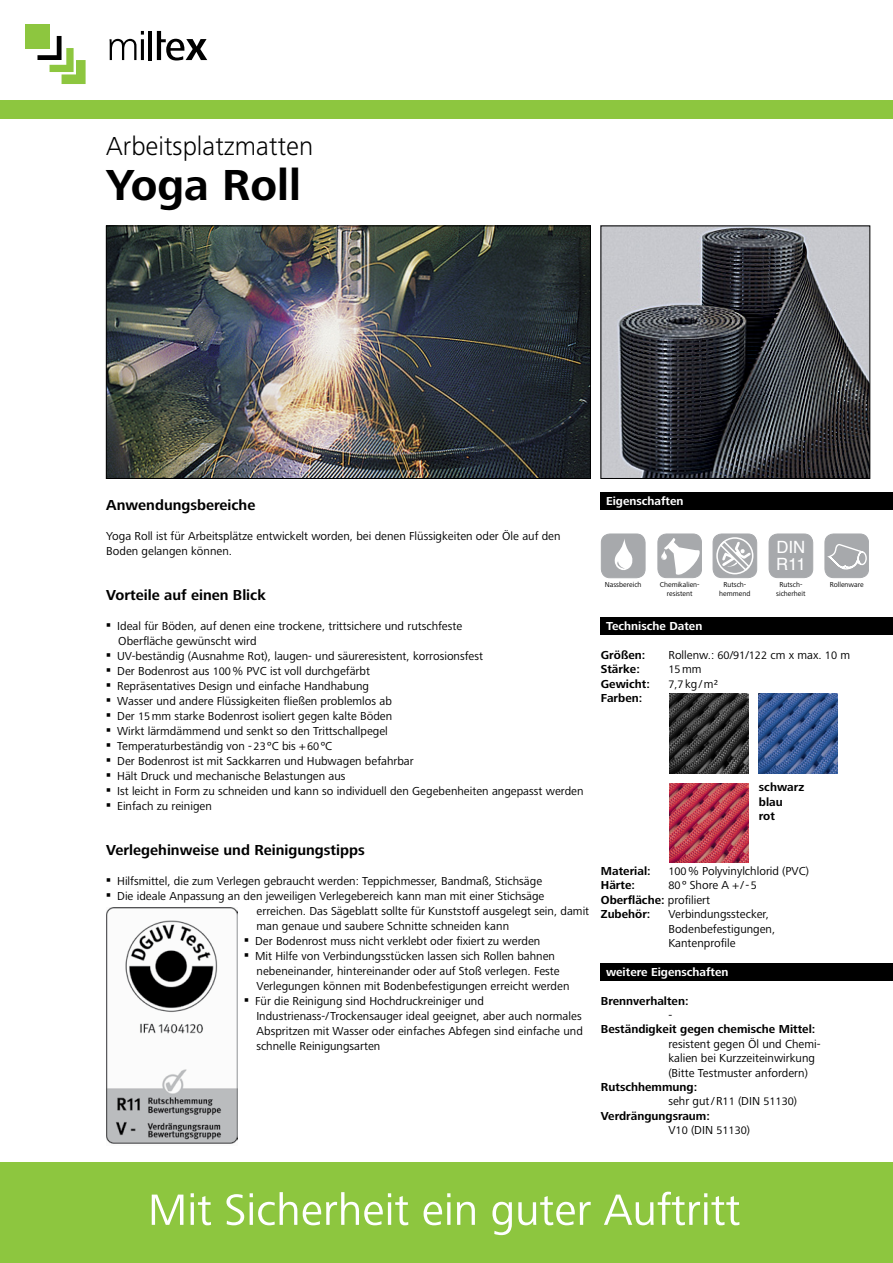
<style>
.page{position:relative;width:893px;height:1263px;background:#fff}
.page>*{position:absolute;margin:0;border:0;box-sizing:border-box;transform-origin:0 0}
.t1{font:700 45px "Frutiger Next LT";color:#000}
.t2{font:300 27px "Frutiger Next LT";color:#000}
.t3{font:16.95px/17px "Helvetica";color:#fff}
.t4{font:700 15px "Frutiger Next LT";color:#000}
.t5{font:12px/15px "Frutiger Next LT";color:#000}
.t6{font:700 12px/14.4px "Frutiger Next LT";color:#000}
.t7{font:700 12px "Frutiger Next LT";color:#fff}
.t8{font:11.25px "Frutiger Next LT";color:#000}
.t9{font:7.35px/8.9px "Frutiger Next LT";color:#000;text-align:center}
.s1{font-family:"Minion Pro"}
.s2{font-size:11.25px}
.s3{font-size:12px}
.s4{font-weight:700}
</style>
<div class="page">
<div style="left:0;top:1162px;width:893px;height:101px;background:#8dc63f"></div>
<div style="left:0;top:100px;width:893px;height:19px;background:#8dc63f"></div>
<svg style="left:109px;top:31px;width:35px;height:29px"></svg>
<hr style="left:141px;top:39px;width:3px;height:21px;background:#000">
<hr style="left:149px;top:31px;width:3px;height:29px;background:#000">
<svg style="left:157px;top:31px;width:50px;height:30px"></svg>
<div style="left:26px;top:24px;width:24px;height:24px;background:#8dc63f"></div>
<svg style="left:37px;top:36px;width:49px;height:48px"></svg>
<svg style="left:152px;top:1192px;width:587px;height:43px"></svg>
<img style="left:108px;top:228px;width:481px;height:249px">
<div style="left:106px;top:226px;width:485px;height:253px;border:1px solid #000"></div>
<img style="left:602px;top:228px;width:266px;height:249px">
<div style="left:600px;top:226px;width:270px;height:253px;border:1px solid #000"></div>
<div style="left:601px;top:963px;width:292px;height:17px;background:#000"></div>
<div style="left:601px;top:617px;width:292px;height:18px;background:#000"></div>
<div style="left:601px;top:493px;width:292px;height:17px;background:#000"></div>
<img style="left:669px;top:694px;width:79px;height:79px">
<img style="left:669px;top:783px;width:79px;height:79px">
<img style="left:759px;top:694px;width:79px;height:79px">
<div style="left:769px;top:534px;width:44px;height:44px;background:#a7a9ac;border-radius:9px"></div>
<div style="left:769px;top:534px;width:44px;height:44px;border:1px solid #a7a9ac;border-radius:9px"></div>
<div style="left:825px;top:534px;width:44px;height:44px;background:#a7a9ac;border-radius:9px"></div>
<div style="left:824px;top:534px;width:45px;height:44px;border:1px solid #a7a9ac;border-radius:9px"></div>
<svg style="left:825px;top:541px;width:44px;height:32px"></svg>
<div style="left:713px;top:534px;width:44px;height:44px;background:#a7a9ac;border-radius:9px"></div>
<div style="left:713px;top:534px;width:44px;height:44px;border:1px solid #a7a9ac;border-radius:9px"></div>
<div style="left:716px;top:537px;width:37px;height:37px;border:2px solid #fff;border-radius:50%"></div>
<svg style="left:719px;top:539px;width:32px;height:33px"></svg>
<div style="left:601px;top:534px;width:44px;height:44px;background:#a7a9ac;border-radius:9px"></div>
<div style="left:601px;top:534px;width:44px;height:44px;border:1px solid #a7a9ac;border-radius:9px"></div>
<svg style="left:614px;top:539px;width:19px;height:31px"></svg>
<div style="left:658px;top:534px;width:43px;height:44px;background:#a7a9ac;border-radius:9px"></div>
<svg style="left:661px;top:538px;width:41px;height:40px"></svg>
<div style="left:657px;top:534px;width:45px;height:44px;border:1px solid #a7a9ac;border-radius:9px"></div>
<img style="left:106px;top:907px;width:131px;height:237px">
<h2 class="t2" style="left:106px;top:131px;width:208px">Arbeitsplatzmatten</h2>
<h1 class="t1" style="left:106px;top:160px;width:196px">Yoga Roll</h1>
<p class="t4" style="left:106px;top:496px;width:151px">Anwendungsbereiche</p>
<p class="t5" style="left:106px;top:528px;width:456px">Yoga Roll ist für Arbeitsplätze entwickelt worden, bei denen Flüssigkeiten oder Öle auf den<br>Boden gelangen können.</p>
<p class="t4" style="left:106px;top:586px;width:161px">Vorteile auf einen Blick</p>
<p class="t5" style="left:118px;top:618px;width:346px;text-indent:-12px"><span class="s1">■</span> Ideal für Böden, auf denen eine trockene, trittsichere und rutschfeste<br>Oberfläche gewünscht wird</p>
<p class="t5" style="left:106px;top:648px;width:378px"><span class="s1">■</span> UV-beständig (Ausnahme Rot), laugen- und säureresistent, korrosionsfest</p>
<p class="t5" style="left:106px;top:663px;width:265px"><span class="s1">■</span> Der Bodenrost aus <span class="s2">100</span>% PVC ist voll durchgefärbt</p>
<p class="t5" style="left:106px;top:678px;width:264px"><span class="s1">■</span> Repräsentatives Design und einfache Handhabung</p>
<p class="t5" style="left:106px;top:693px;width:287px"><span class="s1">■</span> Wasser und andere Flüssigkeiten fließen problemlos ab</p>
<p class="t5" style="left:106px;top:708px;width:287px"><span class="s1">■</span> Der <span class="s2">15</span>mm starke Bodenrost isoliert gegen kalte Böden</p>
<p class="t5" style="left:106px;top:723px;width:283px"><span class="s1">■</span> Wirkt lärmdämmend und senkt so den Trittschallpegel</p>
<p class="t5" style="left:106px;top:738px;width:227px"><span class="s1">■</span> Temperaturbeständig von -<span class="s2">23</span>ºC bis +<span class="s2">60</span>ºC</p>
<p class="t5" style="left:106px;top:753px;width:309px"><span class="s1">■</span> Der Bodenrost ist mit Sackkarren und Hubwagen befahrbar</p>
<p class="t5" style="left:106px;top:768px;width:241px"><span class="s1">■</span> Hält Druck und mechanische Belastungen aus</p>
<p class="t5" style="left:106px;top:783px;width:479px"><span class="s1">■</span> Ist leicht in Form zu schneiden und kann so individuell den Gegebenheiten angepasst werden</p>
<p class="t5" style="left:106px;top:798px;width:107px"><span class="s1">■</span> Einfach zu reinigen</p>
<p class="t4" style="left:106px;top:841px;width:260px">Verlegehinweise und Reinigungstipps</p>
<p class="t5" style="left:106px;top:873px;width:437px"><span class="s1">■</span> Hilfsmittel, die zum Verlegen gebraucht werden: Teppichmesser, Bandmaß, Stichsäge</p>
<p class="t5" style="left:257px;top:888px;width:334px;text-indent:-150px"><span class="s1">■</span> Die ideale Anpassung an den jeweiligen Verlegebereich kann man mit einer Stichsäge erreichen. Das Sägeblatt sollte für Kunststoff ausgelegt sein, damit man genaue und saubere Schnitte schneiden kann</p>
<p class="t5" style="left:244px;top:933px;width:298px"><span class="s1">■</span> Der Bodenrost muss nicht verklebt oder fixiert zu werden</p>
<p class="t5" style="left:257px;top:948px;width:314px;text-indent:-12px"><span class="s1">■</span> Mit Hilfe von Verbindungsstücken lassen sich Rollen bahnen nebeneinander, hintereinander oder auf Stoß verlegen. Feste<br>Verlegungen können mit Bodenbefestigungen erreicht werden</p>
<p class="t5" style="left:256px;top:993px;width:328px;text-indent:-12px"><span class="s1">■</span> Für die Reinigung sind Hochdruckreiniger und<br>Industrienass-/ Trockensauger ideal geeignet, aber auch normales Abspritzen mit Wasser oder einfaches Abfegen sind einfache und schnelle Reinigungsarten</p>
<p class="t7" style="left:606px;top:495px;width:79px">Eigenschaften</p>
<p class="t9" style="left:605px;top:580px;width:38px">Nassbereich</p>
<p class="t9" style="left:660px;top:580px;width:41px">Chemikalien&shy;resistent</p>
<h3 class="t3" style="left:776px;top:539px;width:31px">DIN<br>R11</h3>
<p class="t9" style="left:776px;top:580px;width:31px">Rutsch&shy;sicherheit</p>
<p class="t9" style="left:723px;top:580px;width:24px">Rutsch-</p>
<p class="t9" style="left:830px;top:580px;width:36px">Rollenware</p>
<p class="t9" style="left:719px;top:589px;width:33px">hemmend</p>
<p class="t7" style="left:606px;top:619px;width:98px">Technische Daten</p>
<p class="t6" style="left:601px;top:648px;width:46px">Größen:</p>
<p class="t5" style="left:668px;top:647px;width:183px">Rollenw.: <span class="s2">60</span>/<span class="s2">91</span>/<span class="s2">122</span> cm x max. <span class="s2">10</span> m</p>
<p class="t6" style="left:601px;top:662px;width:40px">Stärke:</p>
<p class="t8" style="left:668px;top:663px;width:35px">15<span class="s3">mm</span></p>
<p class="t6" style="left:601px;top:677px;width:50px">Gewicht:</p>
<p class="t5" style="left:668px;top:676px;width:52px"><span class="s2">7,7</span>kg/m²</p>
<p class="t6" style="left:601px;top:691px;width:43px">Farben:</p>
<p class="t6" style="left:759px;top:780px;width:47px">schwarz blau<br>rot</p>
<p class="t6" style="left:601px;top:864px;width:51px">Material:</p>
<p class="t5" style="left:668px;top:863px;width:142px"><span class="s2">100</span>% Polyvinylchlorid (PVC)</p>
<p class="t6" style="left:601px;top:878px;width:36px">Härte:</p>
<p class="t5" style="left:601px;top:878px;width:157px;line-height:14.4px;text-indent:68px"><span class="s2">80</span>º Shore A +/-<span class="s2">5<br></span><span class="s4">Oberfläche:</span> profiliert<br><span class="s4">Zubehör:</span></p>
<p class="t5" style="left:668px;top:907px;width:108px;line-height:14.4px">Verbindungsstecker,<br>Bodenbefestigungen,<br>Kantenprofile</p>
<p class="t7" style="left:606px;top:965px;width:124px">weitere Eigenschaften</p>
<p class="t6" style="left:601px;top:993px;width:89px">Brennverhalten:</p>
<p class="t5" style="left:668px;top:1007px;width:5px">-</p>
<p class="t6" style="left:601px;top:1022px;width:216px">Beständigkeit gegen chemische Mittel:</p>
<p class="t5" style="left:668px;top:1037px;width:154px;line-height:14.4px">resistent gegen Öl und Chemi&shy;kalien bei Kurzzeiteinwirkung (Bitte Testmuster anfordern)</p>
<p class="t6" style="left:601px;top:1080px;width:98px">Rutschhemmung:</p>
<p class="t5" style="left:668px;top:1094px;width:130px">sehr gut/R<span class="s2">11</span> (DIN <span class="s2">51130</span>)</p>
<p class="t6" style="left:601px;top:1109px;width:111px">Verdrängungsraum:</p>
<p class="t8" style="left:668px;top:1124px;width:83px"><span class="s3">V</span>10 <span class="s3">(DIN</span> 51130<span class="s3">)</span></p>
</div>
